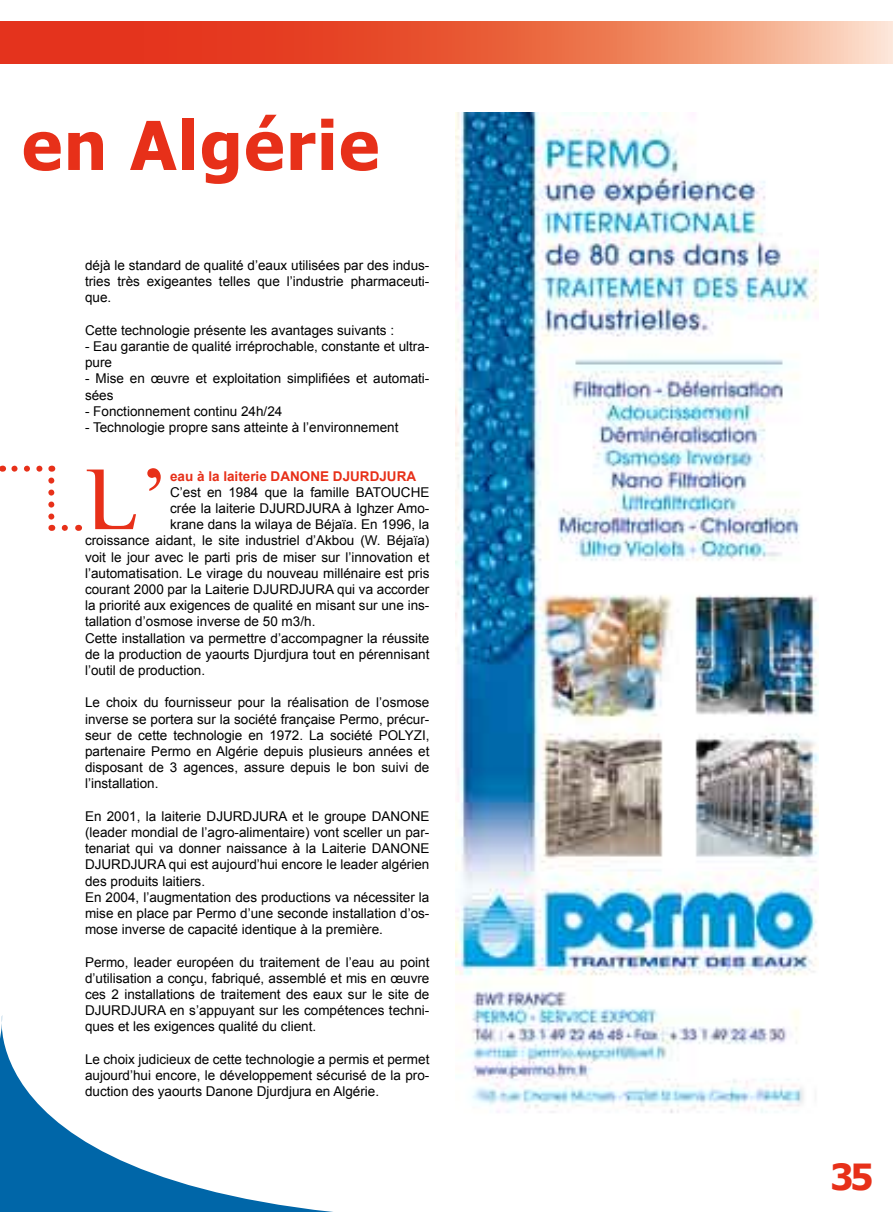
<style>
.page{position:relative;width:893px;height:1212px;background:#fff}
.page>*{position:absolute;margin:0;border:0;box-sizing:border-box;transform-origin:0 0}
.t1{font:90px "CM Tiempo";color:#e73019}
.t2{font:700 67.5px "Tahoma";letter-spacing:.025em;color:#e73019}
.t3{font:700 36px "Tahoma";color:#e73019}
.t4{font:13.5px/16.2px "Arial";color:#000;text-align:justify}
.t5{font:700 13.5px "Arial";color:#e73019}
</style>
<div class="page">
<hr style="left:0;top:21px;width:1px;height:43px;background:#e73019">
<svg style="left:1px;top:21px;width:892px;height:42px;background:#eb6849"></svg>
<img style="left:455px;top:112px;width:363px;height:1001px">
<svg style="left:14px;top:466px;width:29px;height:6px"></svg>
<svg style="left:65px;top:525px;width:3px;height:6px"></svg>
<svg style="left:48px;top:480px;width:6px;height:51px"></svg>
<svg style="left:0;top:1015px;width:511px;height:197px"></svg>
<h2 class="t2" style="left:22px;top:98px;width:359px">en Algérie</h2>
<p class="t4" style="left:85px;top:257px;width:346px">déjà le standard de qualité d’eaux utilisées par des indus&shy;tries très exigeantes telles que l’industrie pharmaceuti&shy;que.</p>
<p class="t4" style="left:85px;top:322px;width:311px">Cette technologie présente les avantages suivants :</p>
<p class="t4" style="left:85px;top:338px;width:346px">- Eau garantie de qualité irréprochable, constante et ultra&shy;pure</p>
<p class="t4" style="left:85px;top:371px;width:346px">- Mise en œuvre et exploitation simplifiées et automati&shy;sées</p>
<p class="t4" style="left:85px;top:403px;width:199px">- Fonctionnement continu 24h/24</p>
<p class="t4" style="left:85px;top:419px;width:315px">- Technologie propre sans atteinte à l’environnement</p>
<p class="t5" style="left:170px;top:467px;width:248px">eau à la laiterie DANONE DJURDJURA</p>
<p class="t4" style="left:170px;top:484px;width:261px">C’est en 1984 que la famille BATOUCHE</p>
<p class="t4" style="left:170px;top:500px;width:261px">crée la laiterie DJURDJURA à Ighzer Amo-</p>
<p class="t4" style="left:170px;top:516px;width:261px">krane dans la wilaya de Béjaïa. En 1996, la</p>
<p class="t4" style="left:85px;top:533px;width:346px">croissance aidant, le site industriel d’Akbou (W. Béjaïa)</p>
<p class="t4" style="left:85px;top:549px;width:346px">voit le jour avec le parti pris de miser sur l’innovation et</p>
<p class="t4" style="left:85px;top:565px;width:346px">l’automatisation. Le virage du nouveau millénaire est pris</p>
<p class="t4" style="left:85px;top:581px;width:346px">courant 2000 par la Laiterie DJURDJURA qui va accorder</p>
<p class="t4" style="left:85px;top:597px;width:346px">la priorité aux exigences de qualité en misant sur une ins-</p>
<p class="t4" style="left:85px;top:614px;width:232px">tallation d’osmose inverse de 50 m3/h.</p>
<p class="t4" style="left:85px;top:630px;width:346px">Cette installation va permettre d’accompagner la réussite</p>
<p class="t4" style="left:85px;top:646px;width:346px">de la production de yaourts Djurdjura tout en pérennisant</p>
<p class="t4" style="left:85px;top:662px;width:122px">l’outil de production.</p>
<p class="t4" style="left:85px;top:695px;width:346px">Le choix du fournisseur pour la réalisation de l’osmose inverse se portera sur la société française Permo, précur&shy;seur de cette technologie en 1972. La société POLYZI, partenaire Permo en Algérie depuis plusieurs années et disposant de 3 agences, assure depuis le bon suivi de l’installation.</p>
<p class="t4" style="left:85px;top:808px;width:346px;text-align:left">En 2001, la laiterie DJURDJURA et le groupe DANONE (leader mondial de l’agro-alimentaire) vont sceller un par&shy;tenariat qui va donner naissance à la Laiterie DANONE DJURDJURA qui est aujourd’hui encore le leader algérien des produits laitiers.<br>En 2004, l’augmentation des productions va nécessiter la mise en place par Permo d’une seconde installation d’os&shy;mose inverse de capacité identique à la première.</p>
<p class="t4" style="left:85px;top:954px;width:346px">Permo, leader européen du traitement de l’eau au point d’utilisation a conçu, fabriqué, assemblé et mis en œuvre ces 2 installations de traitement des eaux sur le site de DJURDJURA en s’appuyant sur les compétences techni&shy;ques et les exigences qualité du client.</p>
<p class="t4" style="left:85px;top:1051px;width:346px">Le choix judicieux de cette technologie a permis et permet aujourd’hui encore, le développement sécurisé de la pro&shy;duction des yaourts Danone Djurdjura en Algérie.</p>
<h1 class="t1" style="left:85px;top:450px;width:85px">L’</h1>
<h3 class="t3" style="left:830px;top:1151px;width:41px">35</h3>
<h3 class="t3" style="left:829px;top:1152px;width:45px">43</h3>
</div>
